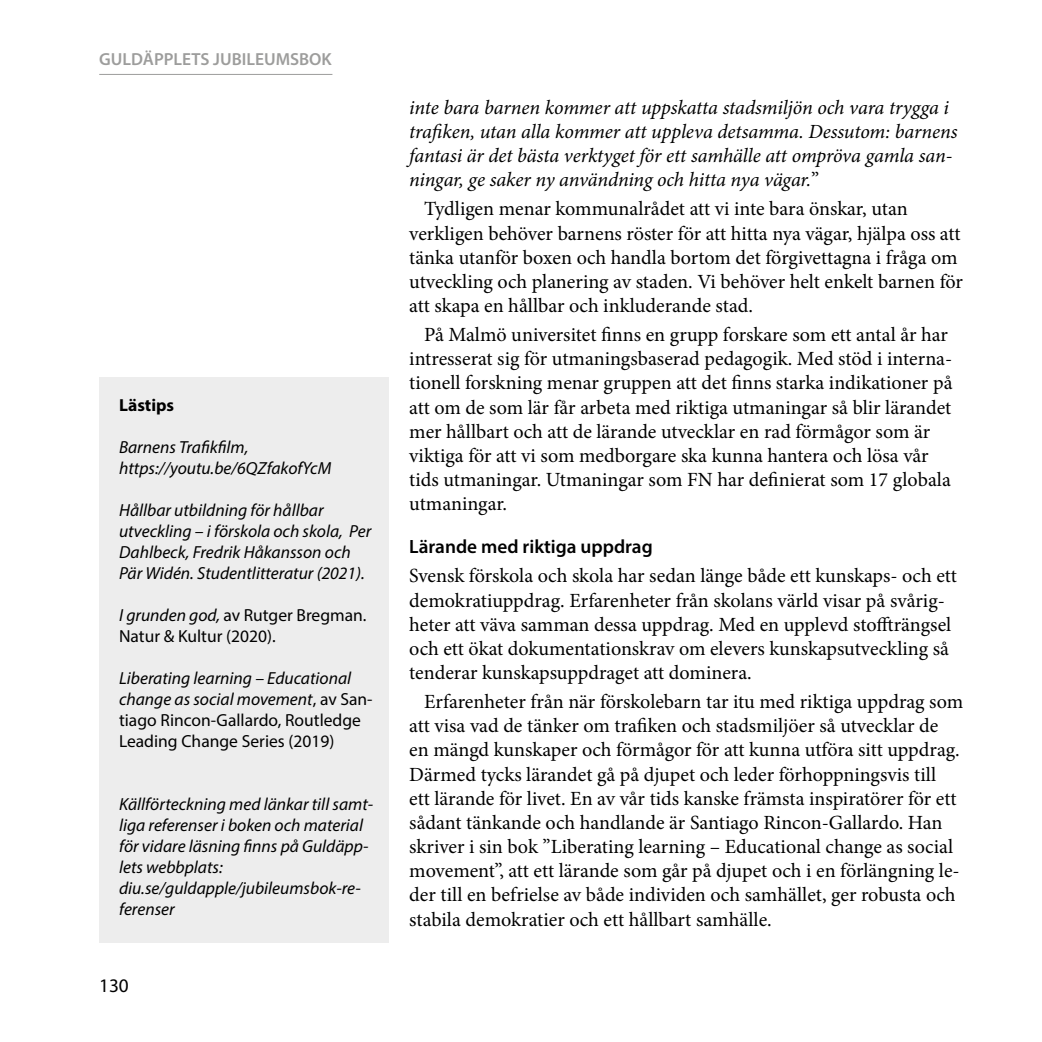
<style>
.page{position:relative;width:1042px;height:1042px;background:#fff}
.page>*{position:absolute;margin:0;border:0;box-sizing:border-box;transform-origin:0 0}
.t1{font:20.12px/24.2px "Minion Pro";color:#000}
.t2{font:italic 20.12px/24.2px "Minion Pro";letter-spacing:-.01em;color:#000}
.t3{font:600 19.25px "Myriad Pro";color:#000}
.t4{font:19.25px "Myriad Pro";color:#000}
.t5{font:italic 17.5px/21px "Myriad Pro";color:#000}
.t6{font:17.5px/21px "Myriad Pro";color:#000}
.t7{font:600 17.5px "Myriad Pro";color:#9d9d9c}
.t8{font:700 17.5px "Myriad Pro";color:#000}
.s1{font-style:italic}
.s2{font-style:normal}
</style>
<div class="page">
<hr style="left:99px;top:74px;width:233px;height:1px;background:#9d9d9c">
<div style="left:99px;top:377px;width:289px;height:566px;background:#ededed"></div>
<p class="t7" style="left:99px;top:48px;width:234px">GULDÄPPLETS JUBILEUMSBOK</p>
<p class="t8" style="left:119px;top:394px;width:57px">Lästips</p>
<p class="t5" style="left:119px;top:436px;width:214px">Barnens Trafikfilm, https://youtu.be/6QZfakofYcM</p>
<p class="t5" style="left:119px;top:499px;width:254px">Hållbar utbildning för hållbar utveckling – i förskola och skola, Per Dahlbeck, Fredrik Håkansson och Pär Widén. Studentlitteratur (2021).</p>
<p class="t6" style="left:119px;top:604px;width:249px"><span class="s1">I grunden god,</span> av Rutger Bregman.<br>Natur &amp; Kultur (2020).</p>
<p class="t6" style="left:119px;top:667px;width:255px"><span class="s1">Liberating learning – Educational change as social movement</span>, av San&shy;tiago Rincon-Gallardo, Routledge Leading Change Series (2019)</p>
<p class="t5" style="left:119px;top:793px;width:256px">Källförteckning med länkar till samt&shy;liga referenser i boken och material för vidare läsning finns på Guldäpp&shy;lets webbplats: diu.se/guldapple/jubileumsbok-re&shy;ferenser</p>
<p class="t4" style="left:99px;top:973px;width:31px">130</p>
<p class="t2" style="left:409px;top:95px;width:550px">inte bara barnen kommer att uppskatta stadsmiljön och vara trygga i trafiken, utan alla kommer att uppleva detsamma. Dessutom: barnens fantasi är det bästa verktyget för ett samhälle att ompröva gamla san&shy;ningar, ge saker ny användning och hitta nya vägar.<span class="s2">”</span></p>
<p class="t1" style="left:409px;top:197px;width:555px;text-indent:15px">Tydligen menar kommunalrådet att vi inte bara önskar, utan verkligen behöver barnens röster för att hitta nya vägar, hjälpa oss att tänka utanför boxen och handla bortom det förgivettagna i fråga om utveckling och planering av staden. Vi behöver helt enkelt barnen för att skapa en hållbar och inkluderande stad.</p>
<p class="t1" style="left:409px;top:323px;width:545px;text-indent:15px">På Malmö universitet finns en grupp forskare som ett antal år har intresserat sig för utmaningsbaserad pedagogik. Med stöd i interna&shy;tionell forskning menar gruppen att det finns starka indikationer på att om de som lär får arbeta med riktiga utmaningar så blir lärandet mer hållbart och att de lärande utvecklar en rad förmågor som är viktiga för att vi som medborgare ska kunna hantera och lösa vår tids utmaningar. Utmaningar som FN har definierat som 17 globala utmaningar.</p>
<p class="t3" style="left:409px;top:534px;width:245px">Lärande med riktiga uppdrag</p>
<p class="t1" style="left:409px;top:564px;width:549px">Svensk förskola och skola har sedan länge både ett kunskaps- och ett demokratiuppdrag. Erfarenheter från skolans värld visar på svårig&shy;heter att väva samman dessa uppdrag. Med en upplevd stoffträngsel och ett ökat dokumentationskrav om elevers kunskapsutveckling så tenderar kunskapsuppdraget att dominera.</p>
<p class="t1" style="left:409px;top:690px;width:555px;text-indent:15px">Erfarenheter från när förskolebarn tar itu med riktiga uppdrag som att visa vad de tänker om trafiken och stadsmiljöer så utvecklar de<br>en mängd kunskaper och förmågor för att kunna utföra sitt uppdrag.<br>Därmed tycks lärandet gå på djupet och leder förhoppningsvis till<br>ett lärande för livet. En av vår tids kanske främsta inspiratörer för ett sådant tänkande och handlande är Santiago Rincon-Gallardo. Han skriver i sin bok ”Liberating learning – Educational change as social movement”, att ett lärande som går på djupet och i en förlängning le&shy;der till en befrielse av både individen och samhället, ger robusta och stabila demokratier och ett hållbart samhälle.</p>
</div>
